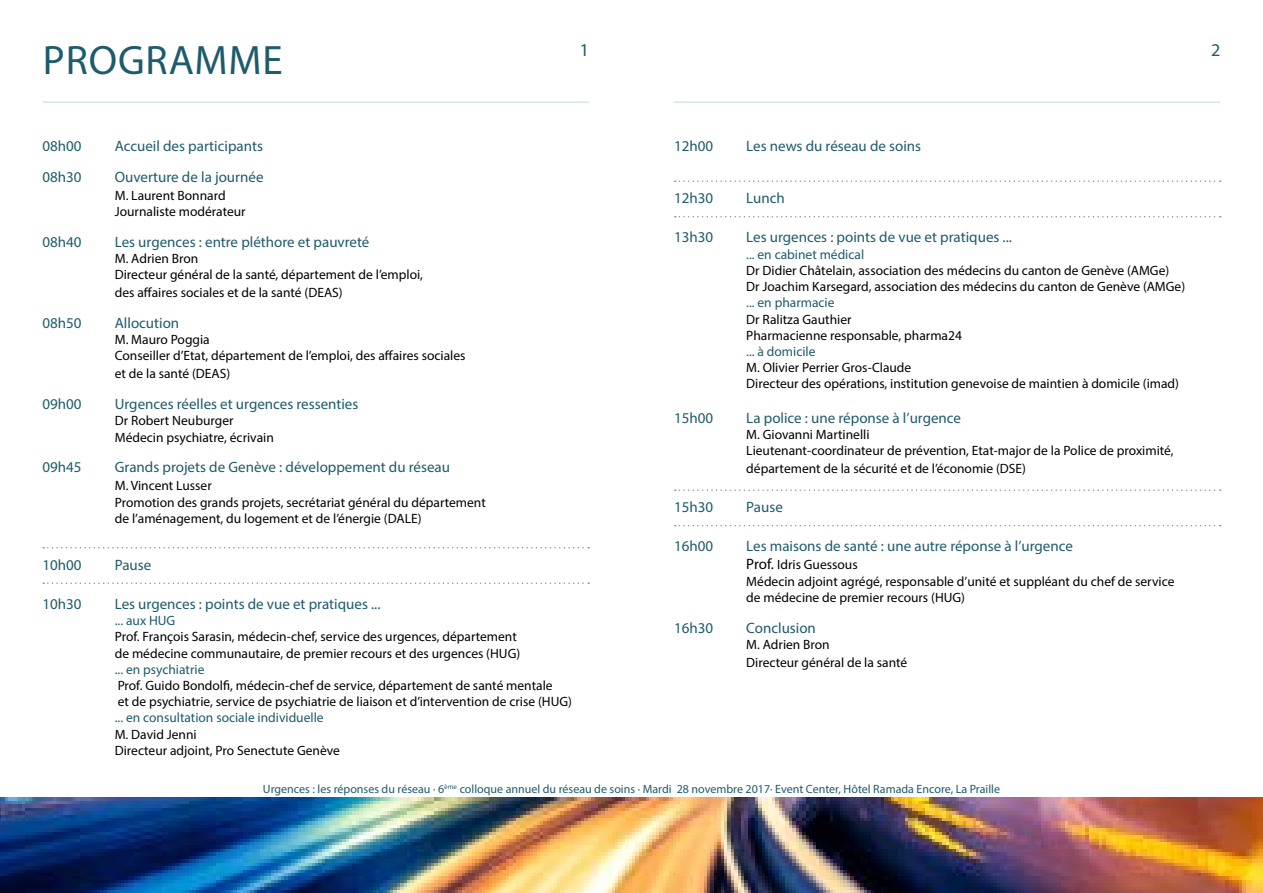
<style>
.page{position:relative;width:1263px;height:893px;background:#fff}
.page>*{position:absolute;margin:0;border:0;box-sizing:border-box;transform-origin:0 0}
.t1{font:41.25px "Myriad Pro";letter-spacing:.02em;color:#1e5b6c}
.t2{font:18px "Myriad Pro";color:#1e5b6c}
.t3{font:15px "Myriad Pro";color:#1e5b6c}
.t4{font:13.5px/16.2px "Myriad Pro";color:#000}
.t5{font:13.5px "Myriad Pro";color:#1e5b6c}
.t6{font:12px "Myriad Pro";color:#1e5b6c}
.s1{font-size:15px}
</style>
<div class="page">
<svg style="left:43px;top:547px;width:546px;height:1px"></svg>
<svg style="left:43px;top:582px;width:546px;height:2px"></svg>
<svg style="left:675px;top:180px;width:546px;height:2px"></svg>
<svg style="left:675px;top:216px;width:546px;height:1px"></svg>
<svg style="left:675px;top:489px;width:546px;height:2px"></svg>
<svg style="left:675px;top:525px;width:546px;height:1px"></svg>
<hr style="left:43px;top:101px;width:546px;height:2px;background:#d4e7df">
<hr style="left:674px;top:101px;width:546px;height:2px;background:#d4e7df">
<img style="left:0;top:797px;width:1263px;height:96px">
<h1 class="t1" style="left:43px;top:35px;width:241px">PROGRAMME</h1>
<h2 class="t2" style="left:580px;top:39px;width:11px">1</h2>
<h2 class="t2" style="left:1211px;top:39px;width:11px">2</h2>
<p class="t3" style="left:43px;top:137px;width:41px">08h00</p>
<p class="t3" style="left:115px;top:137px;width:150px">Accueil des participants</p>
<p class="t3" style="left:43px;top:168px;width:41px">08h30</p>
<p class="t3" style="left:115px;top:168px;width:150px">Ouverture de la journée</p>
<p class="t4" style="left:115px;top:187px;width:132px">M. Laurent Bonnard<br>Journaliste modérateur</p>
<p class="t3" style="left:43px;top:233px;width:41px">08h40</p>
<p class="t3" style="left:115px;top:233px;width:256px">Les urgences : entre pléthore et pauvreté</p>
<p class="t4" style="left:115px;top:250px;width:310px">M. Adrien Bron<br>Directeur général de la santé, département de l’emploi,</p>
<p class="t4" style="left:115px;top:284px;width:229px">des affaires sociales et de la santé (DEAS)</p>
<p class="t3" style="left:43px;top:314px;width:41px">08h50</p>
<p class="t3" style="left:115px;top:314px;width:66px">Allocution</p>
<p class="t4" style="left:115px;top:331px;width:352px">M. Mauro Poggia<br>Conseiller d’Etat, département de l’emploi, des affaires sociales</p>
<p class="t4" style="left:115px;top:366px;width:117px">et de la santé (DEAS)</p>
<p class="t3" style="left:43px;top:395px;width:41px">09h00</p>
<p class="t3" style="left:115px;top:395px;width:245px">Urgences réelles et urgences ressenties</p>
<p class="t4" style="left:115px;top:413px;width:161px">Dr Robert Neuburger<br>Médecin psychiatre, écrivain</p>
<p class="t3" style="left:43px;top:458px;width:41px">09h45</p>
<p class="t3" style="left:115px;top:458px;width:337px">Grands projets de Genève : développement du réseau</p>
<p class="t4" style="left:115px;top:478px;width:373px">M. Vincent Lusser<br>Promotion des grands projets, secrétariat général du département de l’aménagement, du logement et de l’énergie (DALE)</p>
<p class="t3" style="left:43px;top:555px;width:41px">10h00</p>
<p class="t3" style="left:115px;top:555px;width:38px">Pause</p>
<p class="t3" style="left:43px;top:595px;width:41px">10h30</p>
<p class="t3" style="left:115px;top:595px;width:267px">Les urgences : points de vue et pratiques ...</p>
<p class="t5" style="left:115px;top:612px;width:62px">... aux HUG</p>
<p class="t4" style="left:115px;top:629px;width:407px">Prof. François Sarasin, médecin-chef, service des urgences, département de médecine communautaire, de premier recours et des urgences (HUG)</p>
<p class="t5" style="left:115px;top:661px;width:91px">... en psychiatrie</p>
<p class="t4" style="left:118px;top:677px;width:456px">Prof. Guido Bondolfi, médecin-chef de service, département de santé mentale<br>et de psychiatrie, service de psychiatrie de liaison et d’intervention de crise (HUG)</p>
<p class="t5" style="left:115px;top:710px;width:210px">... en consultation sociale individuelle</p>
<p class="t4" style="left:115px;top:726px;width:227px">M. David Jenni<br>Directeur adjoint, Pro Senectute Genève</p>
<p class="t3" style="left:674px;top:137px;width:41px">12h00</p>
<p class="t3" style="left:746px;top:137px;width:176px">Les news du réseau de soins</p>
<p class="t3" style="left:674px;top:189px;width:41px">12h30</p>
<p class="t3" style="left:746px;top:189px;width:40px">Lunch</p>
<p class="t3" style="left:674px;top:228px;width:41px">13h30</p>
<p class="t3" style="left:746px;top:228px;width:267px">Les urgences : points de vue et pratiques ...</p>
<p class="t5" style="left:746px;top:246px;width:119px">... en cabinet médical</p>
<p class="t4" style="left:746px;top:262px;width:440px">Dr Didier Châtelain, association des médecins du canton de Genève (AMGe)<br>Dr Joachim Karsegard, association des médecins du canton de Genève (AMGe)</p>
<p class="t5" style="left:746px;top:294px;width:90px">... en pharmacie</p>
<p class="t4" style="left:746px;top:311px;width:217px">Dr Ralitza Gauthier<br>Pharmacienne responsable, pharma24</p>
<p class="t5" style="left:746px;top:343px;width:71px">... à domicile</p>
<p class="t4" style="left:746px;top:359px;width:434px">M. Olivier Perrier Gros-Claude<br>Directeur des opérations, institution genevoise de maintien à domicile (imad)</p>
<p class="t3" style="left:674px;top:408px;width:41px">15h00</p>
<p class="t3" style="left:746px;top:408px;width:216px">La police : une réponse à l’urgence</p>
<p class="t4" style="left:746px;top:426px;width:429px">M. Giovanni Martinelli<br>Lieutenant-coordinateur de prévention, Etat-major de la Police de proximité,</p>
<p class="t4" style="left:746px;top:460px;width:281px">département de la sécurité et de l’économie (DSE)</p>
<p class="t3" style="left:674px;top:498px;width:41px">15h30</p>
<p class="t3" style="left:746px;top:498px;width:38px">Pause</p>
<p class="t3" style="left:674px;top:537px;width:41px">16h00</p>
<p class="t3" style="left:746px;top:537px;width:328px">Les maisons de santé : une autre réponse à l’urgence</p>
<p class="t4" style="left:746px;top:557px;width:430px"><span class="s1">Prof.</span> Idris Guessous<br>Médecin adjoint agrégé, responsable d’unité et suppléant du chef de service de médecine de premier recours (HUG)</p>
<p class="t3" style="left:674px;top:618px;width:41px">16h30</p>
<p class="t3" style="left:746px;top:618px;width:71px">Conclusion</p>
<p class="t4" style="left:746px;top:635px;width:162px;line-height:18px">M. Adrien Bron<br>Directeur général de la santé</p>
<p class="t6" style="left:263px;top:781px;width:739px">Urgences : les réponses du réseau ∙ 6<sup>ème</sup> colloque annuel du réseau de soins ∙ Mardi 28 novembre 2017∙ Event Center, Hôtel Ramada Encore, La Praille</p>
</div>
